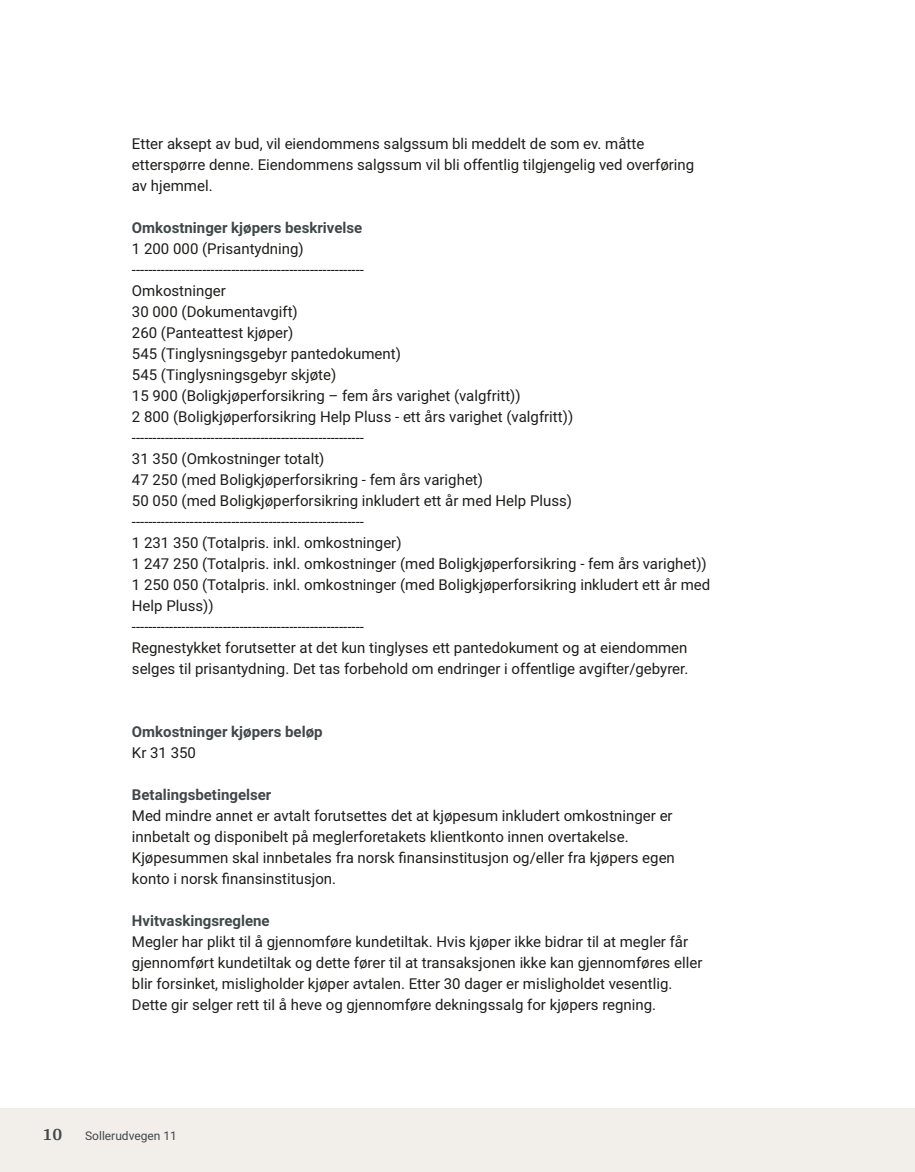
<style>
.page{position:relative;width:915px;height:1172px;background:#fff}
.page>*{position:absolute;margin:0;border:0;box-sizing:border-box;transform-origin:0 0}
.t1{font:700 18px "Arya";color:#414749}
.t2{font:15px/21px "Roboto Vitec";color:#1d1d1b}
.t3{font:700 15px "Roboto Vitec";color:#414749}
.t4{font:12px "Roboto Vitec";color:#414749}
</style>
<div class="page">
<div style="left:0;top:1108px;width:914px;height:64px;background:#f2eeea"></div>
<p class="t2" style="left:132px;top:132px;width:563px">Etter aksept av bud, vil eiendommens salgssum bli meddelt de som ev. måtte etterspørre denne. Eiendommens salgssum vil bli offentlig tilgjengelig ved overføring av hjemmel.</p>
<p class="t3" style="left:132px;top:217px;width:232px">Omkostninger kjøpers beskrivelse</p>
<p class="t2" style="left:132px;top:237px;width:579px">1 200 000 (Prisantydning)<br>‑‑‑‑‑‑‑‑‑‑‑‑--------------------------------------------<br>Omkostninger<br>30 000 (Dokumentavgift)<br>260 (Panteattest kjøper)<br>545 (Tinglysningsgebyr pantedokument)<br>545 (Tinglysningsgebyr skjøte)<br>15 900 (Boligkjøperforsikring – fem års varighet (valgfritt))<br>2 800 (Boligkjøperforsikring Help Pluss ‑ ett års varighet (valgfritt))<br>‑‑‑‑‑‑‑‑‑‑‑‑--------------------------------------------<br>31 350 (Omkostninger totalt)<br>47 250 (med Boligkjøperforsikring ‑ fem års varighet)<br>50 050 (med Boligkjøperforsikring inkludert ett år med Help Pluss)<br>‑‑‑‑‑‑‑‑‑‑‑‑--------------------------------------------<br>1 231 350 (Totalpris. inkl. omkostninger)<br>1 247 250 (Totalpris. inkl. omkostninger (med Boligkjøperforsikring ‑ fem års varighet))<br>1 250 050 (Totalpris. inkl. omkostninger (med Boligkjøperforsikring inkludert ett år med Help Pluss))<br>‑‑‑‑‑‑‑‑‑‑‑‑--------------------------------------------<br>Regnestykket forutsetter at det kun tinglyses ett pantedokument og at eiendommen selges til prisantydning. Det tas forbehold om endringer i offentlige avgifter/ gebyrer.</p>
<p class="t3" style="left:132px;top:721px;width:192px">Omkostninger kjøpers beløp</p>
<p class="t2" style="left:132px;top:741px;width:66px">Kr 31 350</p>
<p class="t3" style="left:132px;top:784px;width:141px">Betalingsbetingelser</p>
<p class="t2" style="left:132px;top:804px;width:544px">Med mindre annet er avtalt forutsettes det at kjøpesum inkludert omkostninger er innbetalt og disponibelt på meglerforetakets klientkonto innen overtakelse.<br>Kjøpesummen skal innbetales fra norsk finansinstitusjon og/ eller fra kjøpers egen konto i norsk finansinstitusjon.</p>
<p class="t3" style="left:132px;top:910px;width:139px">Hvitvaskingsreglene</p>
<p class="t2" style="left:132px;top:930px;width:571px">Megler har plikt til å gjennomføre kundetiltak. Hvis kjøper ikke bidrar til at megler får gjennomført kundetiltak og dette fører til at transaksjonen ikke kan gjennomføres eller blir forsinket, misligholder kjøper avtalen. Etter 30 dager er misligholdet vesentlig.<br>Dette gir selger rett til å heve og gjennomføre dekningssalg for kjøpers regning.</p>
<p class="t1" style="left:43px;top:1123px;width:21px">10</p>
<p class="t4" style="left:85px;top:1127px;width:93px">Sollerudvegen 11</p>
</div>
